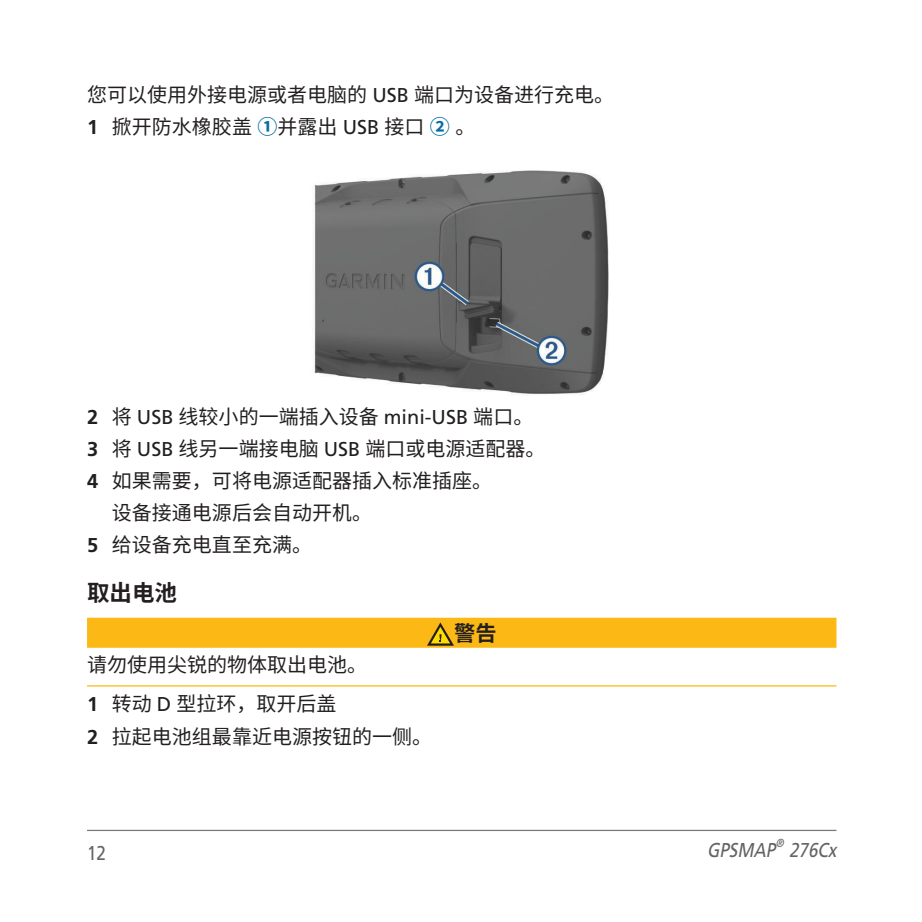
<style>
.page{position:relative;width:922px;height:922px;background:#fff}
.page>*{position:absolute;margin:0;border:0;box-sizing:border-box;transform-origin:0 0}
.t1{font:700 22.5px "Noto Sans CJ Ksc";color:#231f20}
.t2{font:700 21.25px "Noto Sans CJ Ksc";color:#231f20}
.t3{font:20px/32px "Noto Sans CJ Ksc";color:#231f20}
.t4{font:italic 20px "Frutiger";color:#636366;scale:.85 1}
.t5{font:20px "Frutiger";color:#636366;scale:.85 1}
.t6{font:italic 11.75px "Frutiger";color:#636366;scale:.85 1}
.s1{font-family:"Frutiger"}
.s2{font-family:"Frutiger LT Std";font-weight:700}
.s3{font-family:"Noto Sans CJ Ktc";font-weight:700;color:#036ca1}
</style>
<div class="page">
<hr style="left:87px;top:829px;width:749px;height:1px;background:#76787b">
<div style="left:87px;top:617px;width:749px;height:30px;background:#fcb814"></div>
<hr style="left:87px;top:685px;width:749px;height:1px;background:#fcb814">
<img style="left:314px;top:170px;width:295px;height:224px">
<svg style="left:427px;top:622px;width:27px;height:23px"></svg>
<p class="t3" style="left:87px;top:79px;width:528px">您可以使用外接电源或者电脑的 <span class="s1">USB</span> 端口为设备进行充电。<br><span class="s2">1</span> 掀开防水橡胶盖 <span class="s3">①</span>并露出 <span class="s1">USB</span> 接口 <span class="s3">②</span> 。</p>
<p class="t3" style="left:87px;top:400px;width:447px"><span class="s2">2</span> 将 <span class="s1">USB</span> 线较小的一端插入设备 <span class="s1">mini-USB</span> 端口。</p>
<p class="t3" style="left:87px;top:432px;width:460px"><span class="s2">3</span> 将 <span class="s1">USB</span> 线另一端接电脑 <span class="s1">USB</span> 端口或电源适配器。</p>
<p class="t3" style="left:87px;top:465px;width:406px"><span class="s2">4</span> 如果需要，可将电源适配器插入标准插座。</p>
<p class="t3" style="left:112px;top:497px;width:262px">设备接通电源后会自动开机。</p>
<p class="t3" style="left:87px;top:529px;width:226px"><span class="s2">5</span> 给设备充电直至充满。</p>
<p class="t1" style="left:87px;top:579px;width:92px">取出电池</p>
<p class="t2" style="left:454px;top:621px;width:44px">警告</p>
<p class="t3" style="left:87px;top:645px;width:282px;line-height:39.2px">请勿使用尖锐的物体取出电池。<br><span class="s2">1</span> 转动 <span class="s1">D</span> 型拉环，取开后盖</p>
<p class="t3" style="left:87px;top:720px;width:346px"><span class="s2">2</span> 拉起电池组最靠近电源按钮的一侧。</p>
<p class="t5" style="left:87px;top:840px;width:24px">12</p>
<p class="t4" style="left:707px;top:837px;width:86px">GPSMAP</p>
<p class="t6" style="left:775px;top:835px;width:14px">®</p>
<p class="t4" style="left:788px;top:837px;width:62px">276Cx</p>
</div>
